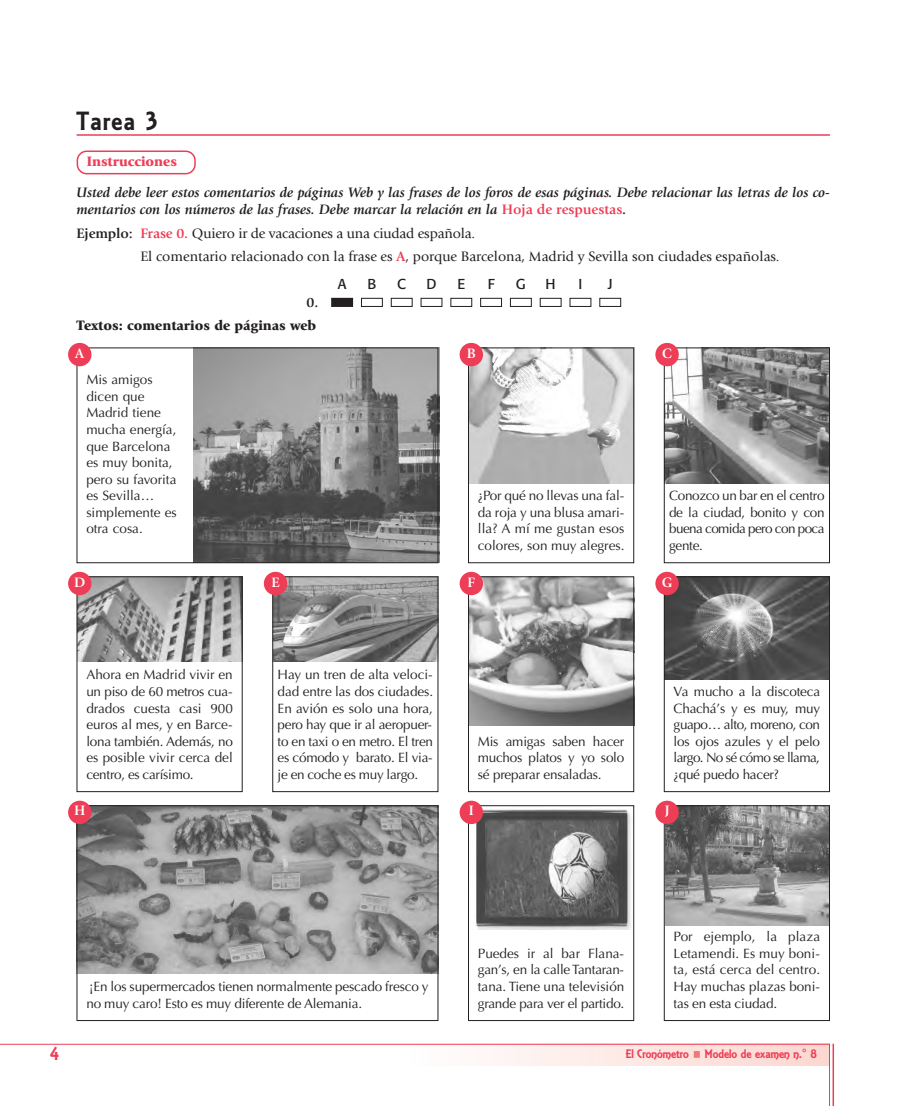
<style>
.page{position:relative;width:915px;height:1106px;background:#fff}
.page>*{position:absolute;margin:0;border:0;box-sizing:border-box;transform-origin:0 0}
.t1{font:25.5px "Gianna";letter-spacing:.05em;color:#231f20}
.t2{font:18px "Gianna";color:#ee3d56}
.t3{font:italic 700 14.25px/17.1px "Giovanni";color:#231f20}
.t4{font:14.25px/23.5px "Giovanni";color:#231f20}
.t5{font:900 14.25px "Giovanni";color:#231f20}
.t6{font:900 14.25px "Giovanni";color:#ee3d56}
.t7{font:14.25px "Formata";color:#231f20}
.t8{font:700 14.25px "Giovanni";color:#fff}
.t9{font:700 14.25px "Giovanni";color:#231f20}
.t10{font:13.5px/16.5px "Optima";letter-spacing:-.01em;color:#231f20;text-align:justify}
.t11{font:12px "Gianna";color:#ee3d56}
.s1{font-style:normal;color:#ee3d56}
.s2{font-style:normal}
.s3{font-weight:700}
.s4{font-weight:700;color:#ee3d56}
.s5{font-family:"Lucida Grande"}
</style>
<div class="page">
<img style="left:79px;top:578px;width:161px;height:83px">
<img style="left:470px;top:349px;width:162px;height:134px">
<img style="left:194px;top:347px;width:245px;height:215px">
<img style="left:665px;top:807px;width:162px;height:118px">
<svg style="left:0;top:1043px;width:829px;height:23px"></svg>
<hr style="left:832px;top:1043px;width:1px;height:63px;background:#ee3d56">
<hr style="left:77px;top:134px;width:752px;height:2px;background:#ee3d56">
<svg style="left:77px;top:150px;width:119px;height:24px"></svg>
<div style="left:332px;top:298px;width:20px;height:8px;background:#231f20"></div>
<div style="left:331px;top:298px;width:21px;height:9px;border:1px solid #231f20"></div>
<div style="left:361px;top:298px;width:21px;height:9px;border:1px solid #231f20"></div>
<div style="left:391px;top:298px;width:21px;height:9px;border:1px solid #231f20"></div>
<div style="left:420px;top:298px;width:22px;height:9px;border:1px solid #231f20"></div>
<div style="left:450px;top:298px;width:22px;height:9px;border:1px solid #231f20"></div>
<div style="left:480px;top:298px;width:21px;height:9px;border:1px solid #231f20"></div>
<div style="left:510px;top:298px;width:21px;height:9px;border:1px solid #231f20"></div>
<div style="left:540px;top:298px;width:21px;height:9px;border:1px solid #231f20"></div>
<div style="left:569px;top:298px;width:22px;height:9px;border:1px solid #231f20"></div>
<div style="left:599px;top:298px;width:21px;height:9px;border:1px solid #231f20"></div>
<div style="left:468px;top:347px;width:166px;height:216px;border:1px solid #231f20"></div>
<div style="left:459px;top:343px;width:24px;height:23px;background:#ee3d56;border-radius:50%"></div>
<img style="left:665px;top:349px;width:162px;height:134px">
<div style="left:663px;top:347px;width:166px;height:216px;border:1px solid #231f20"></div>
<div style="left:655px;top:343px;width:23px;height:23px;background:#ee3d56;border-radius:50%"></div>
<div style="left:77px;top:347px;width:361px;height:216px;border:1px solid #231f20"></div>
<div style="left:68px;top:343px;width:23px;height:23px;background:#ee3d56;border-radius:50%"></div>
<div style="left:77px;top:576px;width:165px;height:216px;border:1px solid #231f20"></div>
<div style="left:68px;top:572px;width:23px;height:23px;background:#ee3d56;border-radius:50%"></div>
<img style="left:274px;top:578px;width:162px;height:83px">
<div style="left:272px;top:576px;width:166px;height:216px;border:1px solid #231f20"></div>
<div style="left:264px;top:572px;width:23px;height:23px;background:#ee3d56;border-radius:50%"></div>
<img style="left:470px;top:578px;width:162px;height:147px">
<div style="left:468px;top:576px;width:166px;height:216px;border:1px solid #231f20"></div>
<div style="left:459px;top:572px;width:24px;height:23px;background:#ee3d56;border-radius:50%"></div>
<img style="left:665px;top:578px;width:162px;height:101px">
<div style="left:663px;top:576px;width:166px;height:216px;border:1px solid #231f20"></div>
<div style="left:655px;top:572px;width:23px;height:23px;background:#ee3d56;border-radius:50%"></div>
<div style="left:663px;top:805px;width:166px;height:215px;border:1px solid #231f20"></div>
<div style="left:655px;top:800px;width:23px;height:24px;background:#ee3d56;border-radius:50%"></div>
<img style="left:79px;top:807px;width:357px;height:166px">
<div style="left:77px;top:805px;width:361px;height:215px;border:1px solid #231f20"></div>
<div style="left:68px;top:800px;width:23px;height:24px;background:#ee3d56;border-radius:50%"></div>
<img style="left:471px;top:808px;width:160px;height:121px">
<div style="left:468px;top:805px;width:166px;height:215px;border:1px solid #231f20"></div>
<div style="left:459px;top:800px;width:24px;height:24px;background:#ee3d56;border-radius:50%"></div>
<h1 class="t1" style="left:77px;top:106px;width:84px">Tarea 3</h1>
<p class="t6" style="left:87px;top:156px;width:92px">Instrucciones</p>
<p class="t3" style="left:77px;top:185px;width:754px">Usted debe leer estos comentarios de páginas Web y las frases de los foros de esas páginas. Debe relacionar las letras de los co&shy;mentarios con los números de las frases. Debe marcar la relación en la <span class="s1">Hoja de respuestas</span><span class="s2">.</span></p>
<p class="t4" style="left:140px;top:222px;width:640px;text-indent:-64px"><span class="s3">Ejemplo:</span> <span class="s4">Frase 0.</span> Quiero ir de vacaciones a una ciudad española.<br>El comentario relacionado con la frase es <span class="s4">A</span>, porque Barcelona, Madrid y Sevilla son ciudades españolas.</p>
<p class="t7" style="left:338px;top:278px;width:10px">A</p>
<p class="t7" style="left:367px;top:278px;width:10px">B</p>
<p class="t7" style="left:397px;top:278px;width:10px">C</p>
<p class="t7" style="left:426px;top:278px;width:12px">D</p>
<p class="t7" style="left:457px;top:278px;width:9px">E</p>
<p class="t7" style="left:487px;top:278px;width:8px">F</p>
<p class="t7" style="left:516px;top:278px;width:11px">G</p>
<p class="t7" style="left:545px;top:278px;width:12px">H</p>
<p class="t7" style="left:578px;top:278px;width:5px">I</p>
<p class="t7" style="left:607px;top:278px;width:6px">J</p>
<p class="t9" style="left:306px;top:296px;width:13px">0.</p>
<p class="t5" style="left:77px;top:320px;width:241px">Textos: comentarios de páginas web</p>
<p class="t8" style="left:75px;top:347px;width:10px">A</p>
<p class="t10" style="left:86px;top:373px;width:92px;text-align:left">Mis amigos dicen que<br>Madrid tiene mucha energía, que Barcelona es muy bonita, pero su favorita es Sevilla… sim ple men te es otra cosa.</p>
<p class="t8" style="left:74px;top:576px;width:13px">D</p>
<p class="t10" style="left:86px;top:668px;width:148px">Ahora en Madrid vivir en un piso de 60 metros cua&shy;drados cuesta casi 900 euros al mes, y en Bar ce - lona también. Ade más, no es posible vivir cerca del cen tro, es carísimo.</p>
<p class="t8" style="left:74px;top:805px;width:13px">H</p>
<p class="t8" style="left:271px;top:576px;width:10px">E</p>
<p class="t10" style="left:277px;top:668px;width:157px">Hay un tren de alta veloci&shy;dad entre las dos ciudades.<br>En avión es solo una hora, pero hay que ir al aeropuer&shy;to en taxi o en metro. El tren es cómodo y barato. El via&shy;je en coche es muy largo.</p>
<p class="t8" style="left:466px;top:347px;width:10px">B</p>
<p class="t10" style="left:477px;top:488px;width:148px">¿Por qué no llevas una fal&shy;da roja y una blusa amari&shy;lla? A mí me gustan esos colores, son muy alegres.</p>
<p class="t8" style="left:467px;top:576px;width:9px">F</p>
<p class="t10" style="left:477px;top:734px;width:148px">Mis amigas saben hacer muchos platos y yo solo sé preparar ensaladas.</p>
<p class="t8" style="left:468px;top:805px;width:7px">I</p>
<p class="t8" style="left:662px;top:347px;width:11px">C</p>
<p class="t10" style="left:669px;top:488px;width:157px">Conozco un bar en el centro de la ciudad, bonito y con buena comida pero con poca gente.</p>
<p class="t8" style="left:661px;top:576px;width:12px">G</p>
<p class="t10" style="left:673px;top:684px;width:148px">Va mucho a la discoteca Chachá’s y es muy, muy guapo… alto, moreno, con los ojos azules y el pelo largo. No sé cómo se llama, ¿qué puedo hacer?</p>
<p class="t8" style="left:664px;top:805px;width:6px">J</p>
<p class="t10" style="left:86px;top:979px;width:343px">¡En los supermercados tienen normalmente pescado fresco y no muy caro! Esto es muy diferente de Alemania.</p>
<p class="t10" style="left:477px;top:946px;width:148px">Puedes ir al bar Fla na - gan’s, en la calle Tan ta ran - tana. Tiene una televisión grande para ver el partido.</p>
<p class="t10" style="left:673px;top:929px;width:148px">Por ejemplo, la plaza Letamendi. Es muy boni&shy;ta, está cerca del centro.<br>Hay muchas plazas boni&shy;tas en esta ciudad.</p>
<h2 class="t2" style="left:50px;top:1043px;width:11px">4</h2>
<p class="t11" style="left:625px;top:1046px;width:64px">El Cronómetro</p>
<p class="t11" style="left:704px;top:1046px;width:114px">Modelo de examen n.<span class="s5">°</span> 8</p>
</div>
